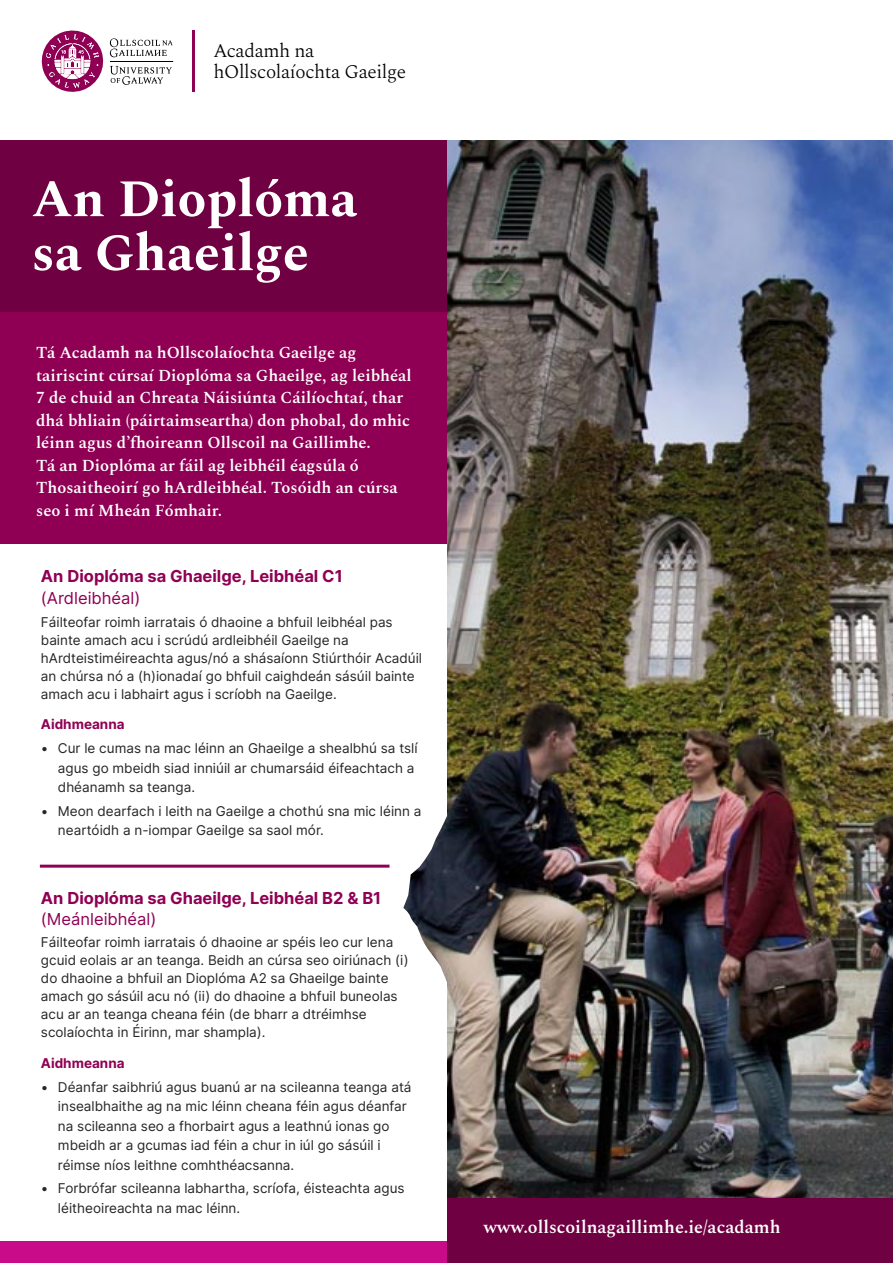
<style>
.page{position:relative;width:893px;height:1263px;background:#fff}
.page>*{position:absolute;margin:0;border:0;box-sizing:border-box;transform-origin:0 0}
.t1{font:700 52.5px "Spectral";color:#fff}
.t2{font:300 19.35px/21.3px "Spectral";letter-spacing:-.02em;color:#000}
.t3{font:600 18px "Spectral";color:#fff}
.t4{font:600 16.5px/22.5px "Spectral";color:#fff}
.t5{font:700 16.5px/21px "Inter";color:#8f0054}
.t6{font:16.5px "Inter";color:#8f0054}
.t7{font:13.5px/18px "Inter";color:#272526}
.t8{font:700 13.5px "Inter";color:#8f0054}
.s1{font-weight:400}
</style>
<div class="page">
<img style="left:447px;top:140px;width:446px;height:1059px">
<div style="left:0;top:140px;width:447px;height:576px;background:#6f0041"></div>
<div style="left:446px;top:1199px;width:447px;height:64px;background:#6f0041"></div>
<div style="left:0;top:312px;width:446px;height:874px;background:#8f0054"></div>
<div style="left:0;top:544px;width:446px;height:719px;background:#fff"></div>
<img style="left:403px;top:808px;width:64px;height:183px">
<svg style="left:41px;top:30px;width:132px;height:62px"></svg>
<hr style="left:192px;top:31px;width:3px;height:61px;background:#8f0054">
<hr style="left:40px;top:865px;width:349px;height:3px;background:#8f0054">
<div style="left:0;top:1242px;width:446px;height:21px;background:#ca0b89"></div>
<p class="t2" style="left:213px;top:41px;width:194px">Acadamh na hOllscolaíochta Gaeilge</p>
<p class="t1" style="left:32px;top:161px;width:327px">An Dioplóma</p>
<p class="t1" style="left:32px;top:215px;width:278px">sa Ghaeilge</p>
<p class="t4" style="left:36px;top:342px;width:377px">Tá Acadamh na hOllscolaíochta Gaeilge ag tairiscint cúrsaí Dioplóma sa Ghaeilge, ag leibhéal 7 de chuid an Chreata Náisiúnta Cáilíochtaí, thar dhá bhliain (páirtaimseartha) don phobal, do mhic léinn agus d’fhoireann Ollscoil na Gaillimhe.<br>Tá an Dioplóma ar fáil ag leibhéil éagsúla ó Thosaitheoirí go hArdleibhéal. Tosóidh an cúrsa seo i mí Mheán Fómhair.</p>
<p class="t5" style="left:41px;top:566px;width:303px">An Dioplóma sa Ghaeilge, Leibhéal C1</p>
<p class="t6" style="left:41px;top:588px;width:101px">(Ardleibhéal)</p>
<p class="t7" style="left:41px;top:613px;width:383px">Fáilteofar roimh iarratais ó dhaoine a bhfuil leibhéal pas bainte amach acu i scrúdú ardleibhéil Gaeilge na hArdteistiméireachta agus/nó a shásaíonn Stiúrthóir Acadúil an chúrsa nó a (h)ionadaí go bhfuil caighdeán sásúil bainte amach acu i labhairt agus i scríobh na Gaeilge.</p>
<p class="t8" style="left:41px;top:716px;width:85px">Aidhmeanna</p>
<p class="t7" style="left:58px;top:738px;width:361px;line-height:19.5px;text-indent:-17px">• Cur le cumas na mac léinn an Ghaeilge a shealbhú sa tslí agus go mbeidh siad inniúil ar chumarsáid éifeachtach a dhéanamh sa teanga.</p>
<p class="t7" style="left:58px;top:801px;width:365px;line-height:19.5px;text-indent:-17px">• Meon dearfach i leith na Gaeilge a chothú sna mic léinn a neartóidh a n-iompar Gaeilge sa saol mór.</p>
<p class="t5" style="left:41px;top:887px;width:342px">An Dioplóma sa Ghaeilge, Leibhéal B2 &amp; B1 <span class="s1">(Meánleibhéal)</span></p>
<p class="t7" style="left:41px;top:933px;width:369px">Fáilteofar roimh iarratais ó dhaoine ar spéis leo cur lena gcuid eolais ar an teanga. Beidh an cúrsa seo oiriúnach (i) do dhaoine a bhfuil an Dioplóma A2 sa Ghaeilge bainte amach go sásúil acu nó (ii) do dhaoine a bhfuil buneolas acu ar an teanga cheana féin (de bharr a dtréimhse scolaíochta in Éirinn, mar shampla).</p>
<p class="t8" style="left:41px;top:1055px;width:85px">Aidhmeanna</p>
<p class="t7" style="left:58px;top:1077px;width:355px;line-height:19.5px;text-indent:-17px">• Déanfar saibhriú agus buanú ar na scileanna teanga atá insealbhaithe ag na mic léinn cheana féin agus déanfar na scileanna seo a fhorbairt agus a leathnú ionas go mbeidh ar a gcumas iad féin a chur in iúl go sásúil i réimse níos leithne comhthéacsanna.</p>
<p class="t7" style="left:58px;top:1178px;width:348px;line-height:19.5px;text-indent:-17px">• Forbrófar scileanna labhartha, scríofa, éisteachta agus léitheoireachta na mac léinn.</p>
<p class="t3" style="left:484px;top:1214px;width:298px">www.ollscoilnagaillimhe.ie/acadamh</p>
</div>
